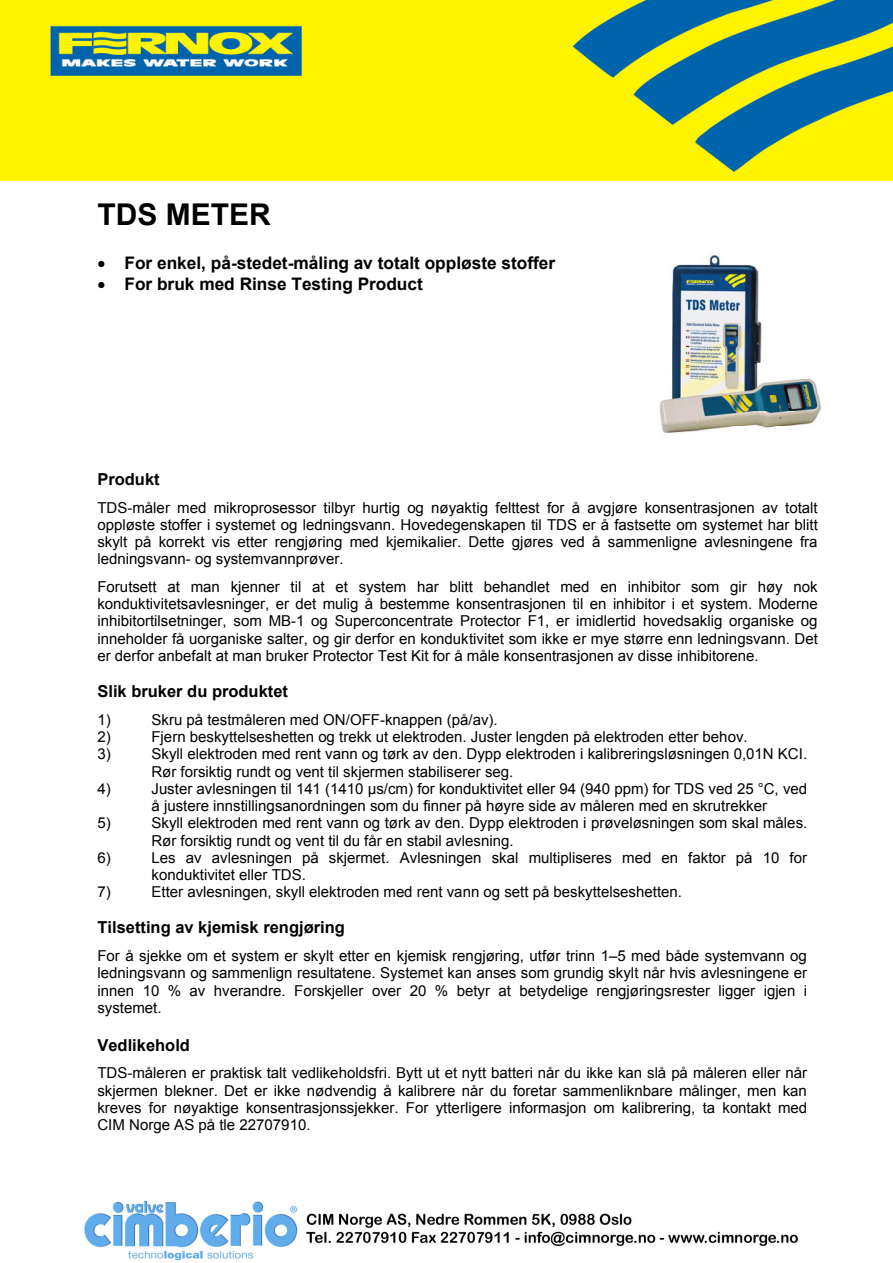
<style>
.page{position:relative;width:893px;height:1263px;background:#fff}
.page>*{position:absolute;margin:0;border:0;box-sizing:border-box;transform-origin:0 0}
.t1{font:700 30px "Arial";color:#000}
.t2{font:700 17.25px "Arial";color:#000}
.t3{font:700 16.5px "Arial";color:#000}
.t4{font:15px/17.2px "Arial";color:#000;text-align:justify}
</style>
<div class="page">
<img style="left:0;top:0;width:892px;height:180px">
<img style="left:659px;top:255px;width:167px;height:179px">
<img style="left:84px;top:1200px;width:714px;height:61px">
<h1 class="t1" style="left:97px;top:194px;width:175px">TDS METER</h1>
<p class="t2" style="left:97px;top:251px;width:459px">• For enkel, på-stedet-måling av totalt oppløste stoffer</p>
<p class="t2" style="left:97px;top:272px;width:327px">• For bruk med Rinse Testing Product</p>
<p class="t3" style="left:97px;top:468px;width:64px">Produkt</p>
<p class="t4" style="left:97px;top:499px;width:722px">TDS-måler med mikroprosessor tilbyr hurtig og nøyaktig felttest for å avgjøre konsentrasjonen av totalt oppløste stoffer i systemet og ledningsvann. Hovedegenskapen til TDS er å fastsette om systemet har blitt skylt på korrekt vis etter rengjøring med kjemikalier. Dette gjøres ved å sammenligne avlesningene fra ledningsvann- og systemvannprøver.</p>
<p class="t4" style="left:97px;top:578px;width:722px">Forutsett at man kjenner til at et system har blitt behandlet med en inhibitor som gir høy nok konduktivitetsavlesninger, er det mulig å bestemme konsentrasjonen til en inhibitor i et system. Moderne inhibitortilsetninger, som MB-1 og Superconcentrate Protector F1, er imidlertid hovedsaklig organiske og inneholder få uorganiske salter, og gir derfor en konduktivitet som ikke er mye større enn ledningsvann. Det er derfor anbefalt at man bruker Protector Test Kit for å måle konsentrasjonen av disse inhibitorene.</p>
<p class="t3" style="left:97px;top:680px;width:192px">Slik bruker du produktet</p>
<p class="t4" style="left:97px;top:711px;width:15px">1)</p>
<p class="t4" style="left:151px;top:711px;width:348px">Skru på testmåleren med ON/OFF-knappen (på/av).</p>
<p class="t4" style="left:97px;top:728px;width:15px">2)</p>
<p class="t4" style="left:151px;top:728px;width:597px">Fjern beskyttelseshetten og trekk ut elektroden. Juster lengden på elektroden etter behov.</p>
<p class="t4" style="left:97px;top:746px;width:15px">3)</p>
<p class="t4" style="left:151px;top:746px;width:657px">Skyll elektroden med rent vann og tørk av den. Dypp elektroden i kalibreringsløsningen 0,01N KCI.<br>Rør forsiktig rundt og vent til skjermen stabiliserer seg.</p>
<p class="t4" style="left:97px;top:780px;width:15px">4)</p>
<p class="t4" style="left:151px;top:780px;width:657px">Juster avlesningen til 141 (1410 μs/cm) for konduktivitet eller 94 (940 ppm) for TDS ved 25 °C, ved å justere innstillingsanordningen som du finner på høyre side av måleren med en skrutrekker</p>
<p class="t4" style="left:97px;top:815px;width:15px">5)</p>
<p class="t4" style="left:151px;top:815px;width:657px">Skyll elektroden med rent vann og tørk av den. Dypp elektroden i prøveløsningen som skal måles.<br>Rør forsiktig rundt og vent til du får en stabil avlesning.</p>
<p class="t4" style="left:97px;top:849px;width:15px">6)</p>
<p class="t4" style="left:151px;top:849px;width:657px">Les av avlesningen på skjermet. Avlesningen skal multipliseres med en faktor på 10 for konduktivitet eller TDS.</p>
<p class="t4" style="left:97px;top:884px;width:15px">7)</p>
<p class="t4" style="left:151px;top:884px;width:532px">Etter avlesningen, skyll elektroden med rent vann og sett på beskyttelseshetten.</p>
<p class="t3" style="left:97px;top:917px;width:249px">Tilsetting av kjemisk rengjøring</p>
<p class="t4" style="left:97px;top:947px;width:711px">For å sjekke om et system er skylt etter en kjemisk rengjøring, utfør trinn 1–5 med både systemvann og ledningsvann og sammenlign resultatene. Systemet kan anses som grundig skylt når hvis avlesningene er innen 10 % av hverandre. Forskjeller over 20 % betyr at betydelige rengjøringsrester ligger igjen i systemet.</p>
<p class="t3" style="left:97px;top:1034px;width:94px">Vedlikehold</p>
<p class="t4" style="left:97px;top:1065px;width:711px">TDS-måleren er praktisk talt vedlikeholdsfri. Bytt ut et nytt batteri når du ikke kan slå på måleren eller når skjermen blekner. Det er ikke nødvendig å kalibrere når du foretar sammenliknbare målinger, men kan kreves for nøyaktige konsentrasjonssjekker. For ytterligere informasjon om kalibrering, ta kontakt med CIM Norge AS på tle 22707910.</p>
</div>
